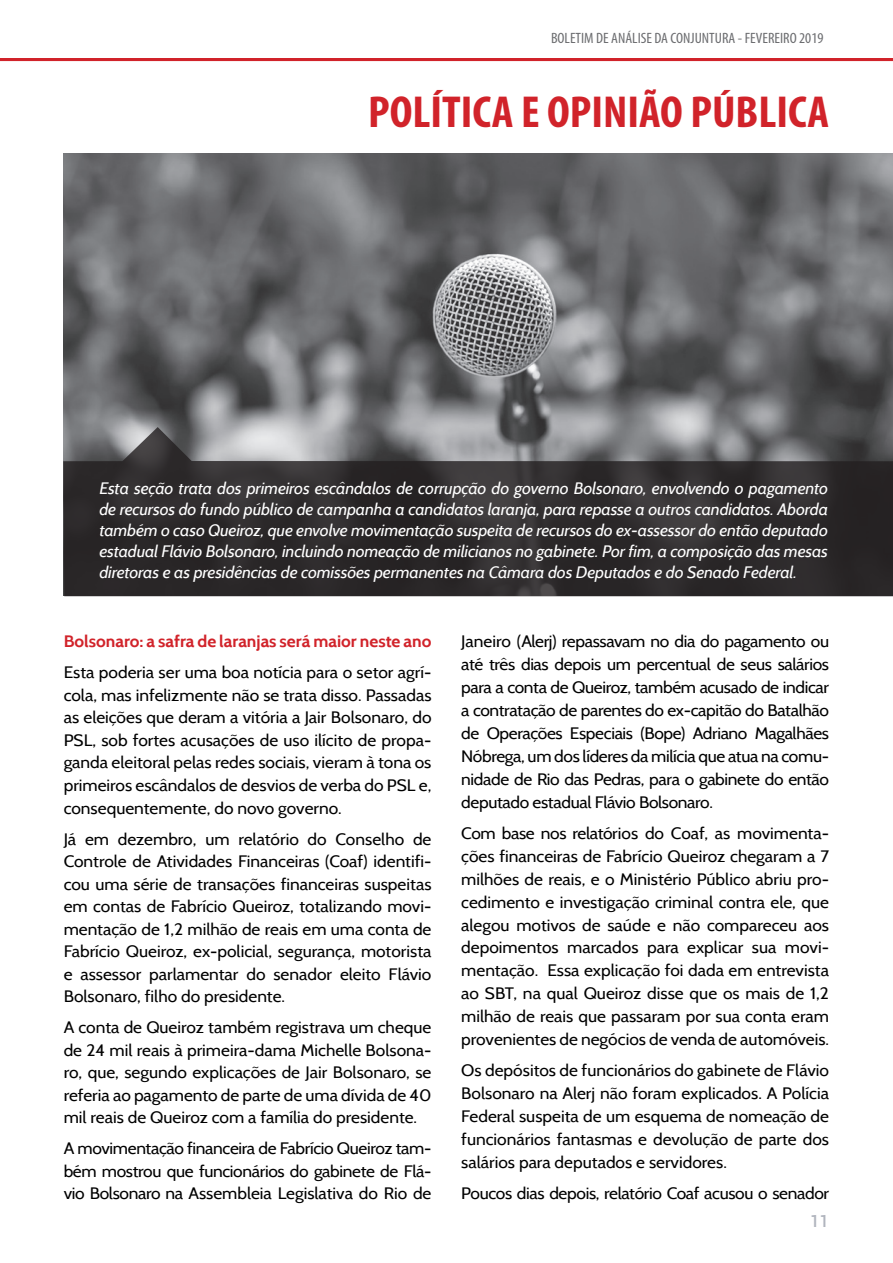
<style>
.page{position:relative;width:893px;height:1263px;background:#fff}
.page>*{position:absolute;margin:0;border:0;box-sizing:border-box;transform-origin:0 0}
.Paragraph_Style_blac{font:700 condensed 45px "Myriad Pro";color:#d1232a;scale:1.05 1}
.t1{font:16.5px/23px "Cabin";color:#000;text-align:justify;scale:1.05 1}
.t2{font:italic 16.5px/21px "Cabin";letter-spacing:-.01em;color:#fff;text-align:justify;scale:1.05 1}
.t3{font:16.5px "Cabin";letter-spacing:-.02em;color:#000;scale:1.05 1}
.t4{font:700 16.5px "Cabin";color:#d1232a;scale:1.05 1}
.t5{font:500 16.5px "Roboto";color:#b1b5be}
.t6{font:condensed 15px "Myriad Pro";color:#6c6d70;scale:1.05 1}
</style>
<div class="page">
<hr style="left:0;top:58px;width:893px;height:3px;background:#d1232a">
<img style="left:63px;top:153px;width:830px;height:274px">
<svg style="left:63px;top:427px;width:830px;height:169px;background:#3f3d3f"></svg>
<p class="t6" style="left:551px;top:29px;width:261px">BOLETIM DE ANÁLISE DA CONJUNTURA - FEVEREIRO 2019</p>
<p class="Paragraph_Style_blac" style="left:368px;top:84px;width:441px">POLÍTICA E OPINIÃO PÚBLICA</p>
<p class="t2" style="left:99px;top:477px;width:695px">Esta seção trata dos primeiros escândalos de corrupção do governo Bolsonaro, envolvendo o pagamento de recursos do fundo público de campanha a candidatos laranja, para repasse a outros candidatos. Aborda também o caso Queiroz, que envolve movimentação suspeita de recursos do ex-assessor do então deputado estadual Flávio Bolsonaro, incluindo nomeação de milicianos no gabinete. Por fim, a composição das mesas diretoras e as presidências de comissões permanentes na Câmara dos Deputados e do Senado Federal.</p>
<p class="t4" style="left:64px;top:632px;width:352px">Bolsonaro: a safra de laranjas será maior neste ano</p>
<p class="t1" style="left:64px;top:661px;width:352px;line-height:22.5px">Esta poderia ser uma boa notícia para o setor agrí&shy;cola, mas infelizmente não se trata disso. Passadas as eleições que deram a vitória a Jair Bolsonaro, do PSL, sob fortes acusações de uso ilícito de propa&shy;ganda eleitoral pelas redes sociais, vieram à tona os primeiros escândalos de desvios de verba do PSL e, consequentemente, do novo governo.</p>
<p class="t1" style="left:64px;top:827px;width:352px;line-height:22.5px">Já em dezembro, um relatório do Conselho de Controle de Atividades Financeiras (Coaf) identifi&shy;cou uma série de transações financeiras suspeitas em contas de Fabrício Queiroz, totalizando movi&shy;mentação de 1,2 milhão de reais em uma conta de Fabrício Queiroz, ex-policial, segurança, motorista e assessor parlamentar do senador eleito Flávio Bolsonaro, filho do presidente.</p>
<p class="t1" style="left:64px;top:1016px;width:352px;line-height:22.5px">A conta de Queiroz também registrava um cheque de 24 mil reais à primeira-dama Michelle Bolsona&shy;ro, que, segundo explicações de Jair Bolsonaro, se referia ao pagamento de parte de uma dívida de 40 mil reais de Queiroz com a família do presidente.</p>
<p class="t1" style="left:64px;top:1137px;width:352px;line-height:22.5px">A movimentação financeira de Fabrício Queiroz tam&shy;bém mostrou que funcionários do gabinete de Flá&shy;vio Bolsonaro na Assembleia Legislativa do Rio de</p>
<p class="t1" style="left:461px;top:630px;width:352px">Janeiro (Alerj) repassavam no dia do pagamento ou até três dias depois um percentual de seus salários para a conta de Queiroz, também acusado de indicar a contratação de parentes do ex-capitão do Batalhão de Operações Especiais (Bope) Adriano Magalhães Nóbrega, um dos líderes da milícia que atua na comu&shy;nidade de Rio das Pedras, para o gabinete do então deputado estadual Flávio Bolsonaro.</p>
<p class="t1" style="left:461px;top:822px;width:352px">Com base nos relatórios do Coaf, as movimenta&shy;ções financeiras de Fabrício Queiroz chegaram a 7 milhões de reais, e o Ministério Público abriu pro&shy;cedimento e investigação criminal contra ele, que alegou motivos de saúde e não compareceu aos depoimentos marcados para explicar sua movi&shy;mentação. Essa explicação foi dada em entrevista ao SBT, na qual Queiroz disse que os mais de 1,2 milhão de reais que passaram por sua conta eram provenientes de negócios de venda de automóveis.</p>
<p class="t1" style="left:461px;top:1059px;width:352px">Os depósitos de funcionários do gabinete de Flávio Bolsonaro na Alerj não foram explicados. A Polícia Federal suspeita de um esquema de nomeação de funcionários fantasmas e devolução de parte dos salários para deputados e servidores.</p>
<p class="t3" style="left:461px;top:1183px;width:352px">Poucos dias depois, relatório Coaf acusou o senador</p>
<p class="t5" style="left:810px;top:1209px;width:20px">11</p>
</div>
